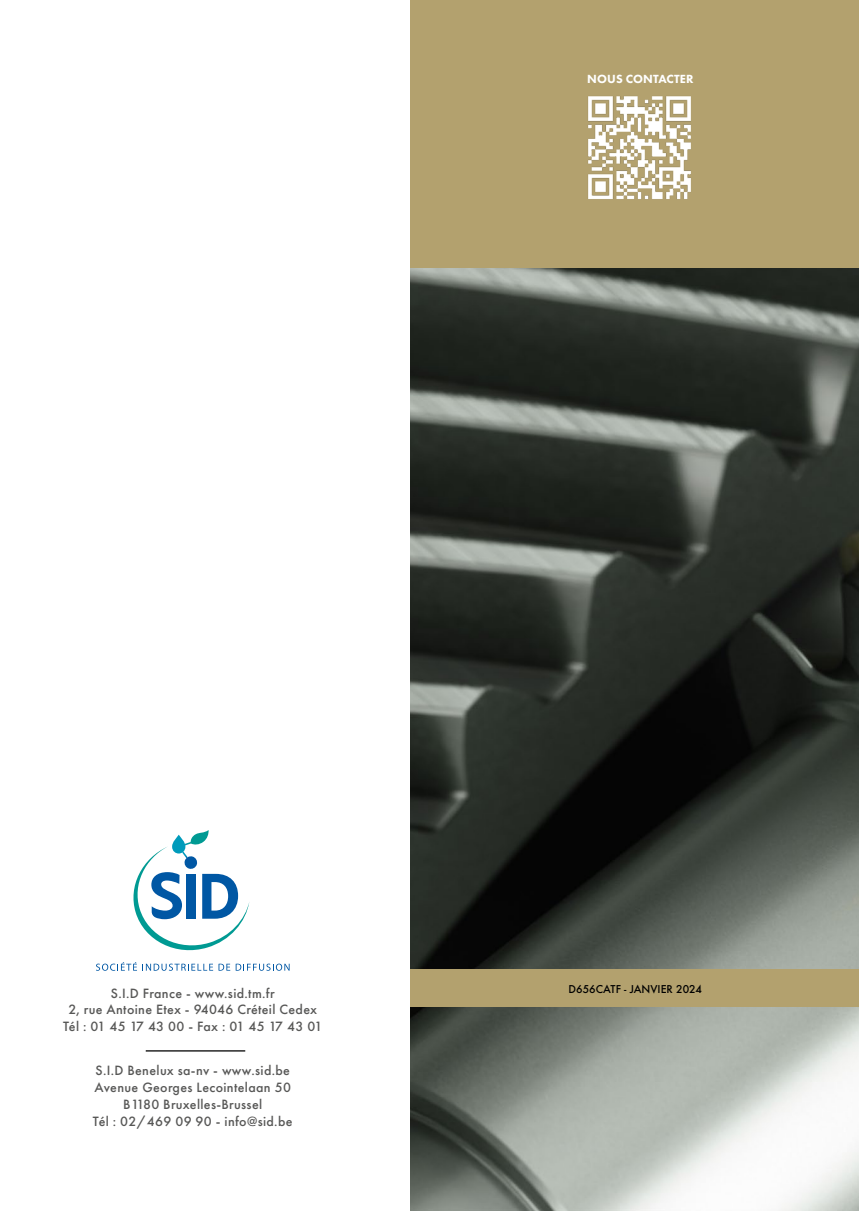
<style>
.page{position:relative;width:859px;height:1211px;background:#fff}
.page>*{position:absolute;margin:0;border:0;box-sizing:border-box;transform-origin:0 0}
.t1{font:500 14px/16.8px "Futura PT";letter-spacing:.025em;color:#575756;text-align:center}
.t2{font:800 12.25px "Futura PT";letter-spacing:.01em;color:#fff}
.t3{font:500 10.5px "Futura";color:#000}
</style>
<div class="page">
<img style="left:410px;top:267px;width:448px;height:943px">
<div style="left:410px;top:968px;width:448px;height:38px;background:#b3a16e"></div>
<div style="left:410px;top:0;width:448px;height:267px;background:#b3a16e"></div>
<div style="left:144px;top:1047px;width:103px;height:6px;background:#000;opacity:.44"></div>
<svg style="left:133px;top:830px;width:116px;height:121px"></svg>
<svg style="left:96px;top:962px;width:193px;height:8px"></svg>
<img style="left:588px;top:96px;width:103px;height:103px">
<p class="t2" style="left:587px;top:71px;width:108px">NOUS CONTACTER</p>
<p class="t1" style="left:63px;top:984px;width:260px">S.I.D France - www.sid.tm.fr<br>2, rue Antoine Etex - 94046 Créteil Cedex<br>Tél : 01 45 17 43 00 - Fax : 01 45 17 43 01</p>
<p class="t1" style="left:93px;top:1062px;width:201px">S.I.D Benelux sa-nv - www.sid.be<br>Avenue Georges Lecointelaan 50<br>B1180 Bruxelles-Brussel<br>Tél : 02/469 09 90 - info@sid.be</p>
<p class="t3" style="left:568px;top:981px;width:135px">D656CATF - JANVIER 2024</p>
</div>
